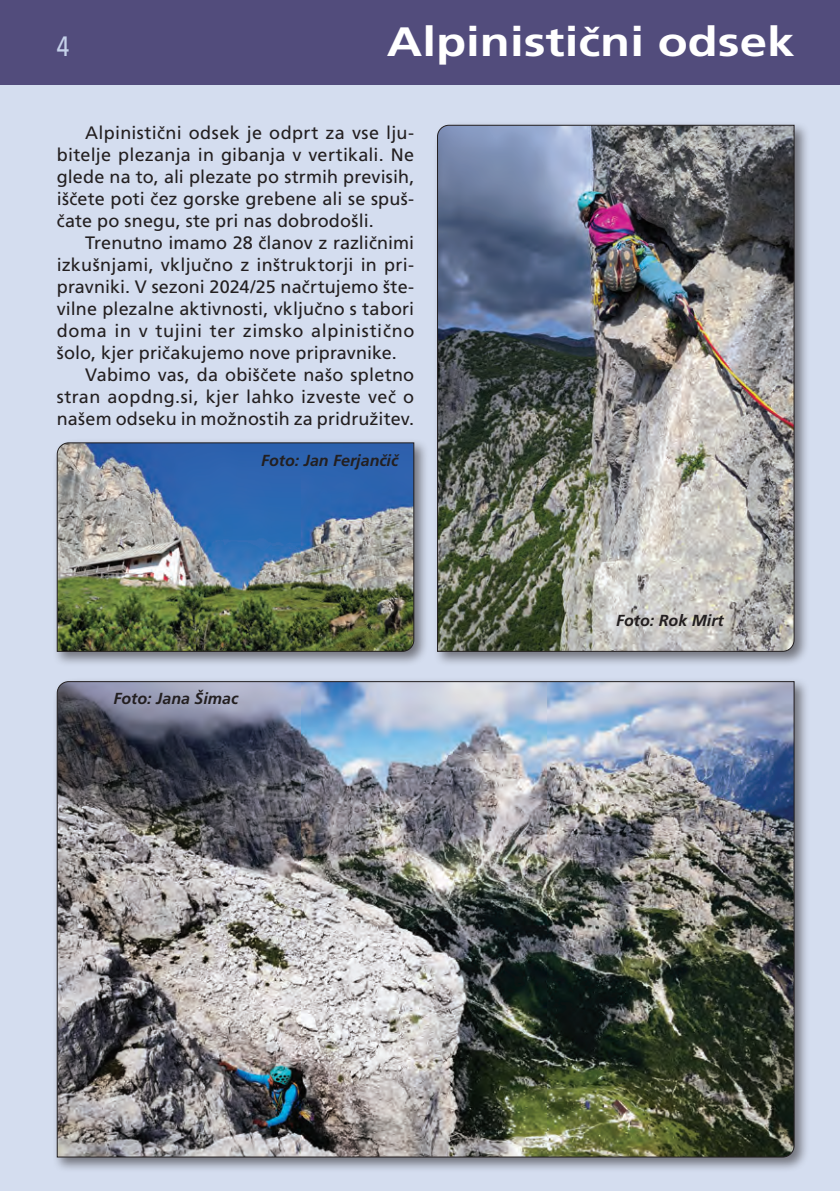
<style>
.page{position:relative;width:840px;height:1191px;background:#fff}
.page>*{position:absolute;margin:0;border:0;box-sizing:border-box;transform-origin:0 0}
.t1{font:700 41px "Frutiger LT Pro";color:#fff;scale:1.2 1}
.t2{font:28px "Frutiger LT Pro";color:#c6d2ea;scale:.8 1}
.t3{font:18px/22px "Frutiger LT Pro";letter-spacing:.01em;color:#231f20;text-align:justify}
.t4{font:18px "Frutiger LT Pro";letter-spacing:.03em;color:#231f20}
.t5{font:italic 700 16px "Frutiger LT Pro";color:#231f20}
</style>
<div class="page">
<div style="left:0;top:0;width:839px;height:85px;background:#524c7c"></div>
<div style="left:0;top:85px;width:839px;height:1106px;background:#d4ddef"></div>
<div style="left:53px;top:438px;width:376px;height:229px;background:#231f20;opacity:.55"></div>
<img style="left:56px;top:442px;width:358px;height:210px">
<div style="left:53px;top:677px;width:756px;height:495px;background:#231f20;opacity:.55"></div>
<img style="left:56px;top:680px;width:738px;height:478px">
<div style="left:432px;top:121px;width:377px;height:546px;background:#231f20;opacity:.55"></div>
<img style="left:436px;top:124px;width:358px;height:528px">
<h2 class="t2" style="left:57px;top:30px;width:17px">4</h2>
<h1 class="t1" style="left:386px;top:18px;width:341px">Alpinistični odsek</h1>
<p class="t3" style="left:57px;top:122px;width:359px;text-indent:28px">Alpinistični odsek je odprt za vse lju&shy;bitelje plezanja in gibanja v vertikali. Ne glede na to, ali plezate po strmih previsih, iščete poti čez gorske grebene ali se spuš&shy;čate po snegu, ste pri nas dobrodošli.</p>
<p class="t3" style="left:85px;top:232px;width:330px">Trenutno imamo 28 članov z različnimi</p>
<p class="t3" style="left:57px;top:254px;width:359px">izkušnjami, vključno z inštruktorji in pri-</p>
<p class="t3" style="left:57px;top:276px;width:359px">pravniki. V sezoni 2024/25 načrtujemo šte-</p>
<p class="t3" style="left:57px;top:298px;width:359px">vilne plezalne aktivnosti, vključno s tabori</p>
<p class="t4" style="left:57px;top:320px;width:359px">doma in v tujini ter zimsko alpinistično</p>
<p class="t3" style="left:57px;top:342px;width:341px">šolo, kjer pričakujemo nove pripravnike.</p>
<p class="t3" style="left:85px;top:364px;width:330px">Vabimo vas, da obiščete našo spletno</p>
<p class="t3" style="left:57px;top:386px;width:359px">stran aopdng.si, kjer lahko izveste več o</p>
<p class="t3" style="left:57px;top:408px;width:359px">našem odseku in možnostih za pridružitev.</p>
<p class="t5" style="left:261px;top:451px;width:138px">Foto: Jan Ferjančič</p>
<p class="t5" style="left:113px;top:689px;width:126px">Foto: Jana Šimac</p>
<p class="t5" style="left:615px;top:611px;width:109px">Foto: Rok Mirt</p>
</div>
